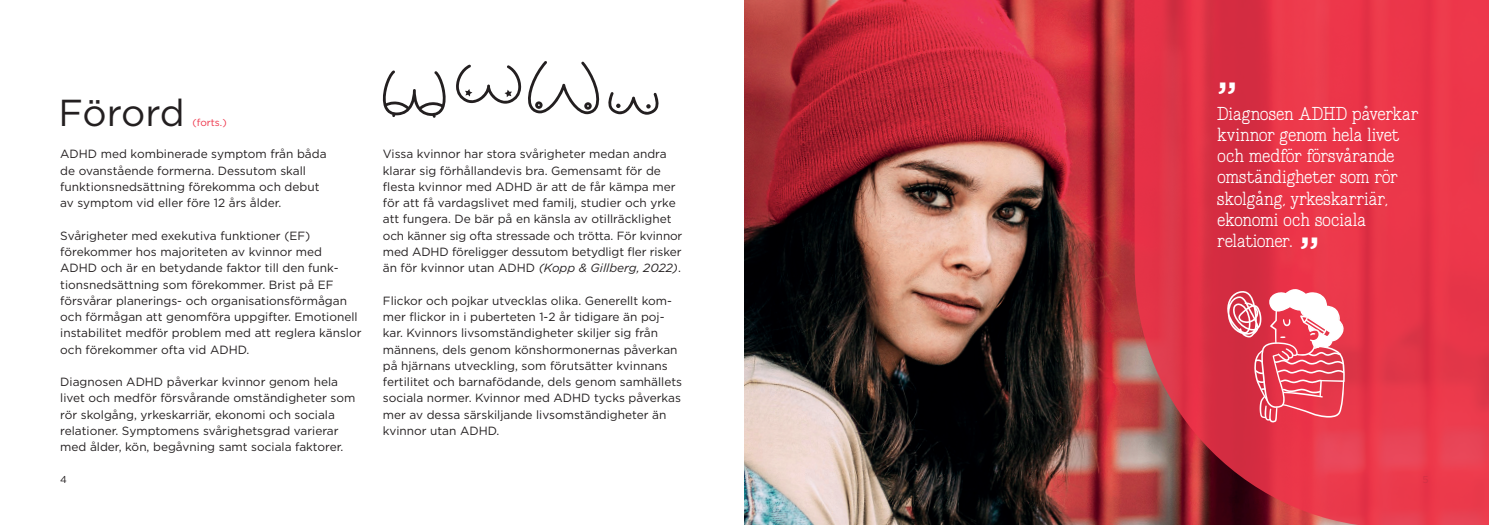
<style>
.page{position:relative;width:1489px;height:525px;background:#fff}
.page>*{position:absolute;margin:0;border:0;box-sizing:border-box;transform-origin:0 0}
.t1{font:500 40.62px "Gotham";color:#fff}
.t2{font:37.5px "Gotham";letter-spacing:-.015em;color:#231f20}
.t3{font:18.75px/21.2px "Scripter";color:#fff}
.t4{font:11.88px/16.2px "Gotham";color:#231f20}
.t5{font:10px "Gotham";color:#ee344a}
.t6{font:10px "Gotham";color:#231f20}
.s1{font-style:italic}
</style>
<div class="page">
<img style="left:744px;top:0;width:390px;height:524px">
<svg style="left:1134px;top:0;width:354px;height:524px;background:#dd3547"></svg>
<svg style="left:382px;top:70px;width:64px;height:48px"></svg>
<svg style="left:456px;top:61px;width:203px;height:54px"></svg>
<svg style="left:1225px;top:288px;width:120px;height:134px"></svg>
<h2 class="t2" style="left:58px;top:88px;width:128px">Förord</h2>
<p class="t5" style="left:192px;top:116px;width:36px">(forts.)</p>
<p class="t4" style="left:60px;top:146px;width:268px">ADHD med kombinerade symptom från båda de ovanstående formerna. Dessutom skall funktionsnedsättning förekomma och debut av symptom vid eller före 12 års ålder.</p>
<p class="t4" style="left:60px;top:227px;width:303px">Svårigheter med exekutiva funktioner (EF) förekommer hos majoriteten av kvinnor med ADHD och är en betydande faktor till den funk&shy;tionsnedsättning som förekommer. Brist på EF försvårar planerings- och organisationsförmågan och förmågan att genomföra uppgifter. Emotionell instabilitet medför problem med att reglera känslor och förekommer ofta vid ADHD.</p>
<p class="t4" style="left:60px;top:373px;width:297px">Diagnosen ADHD påverkar kvinnor genom hela livet och medför försvårande omständigheter som rör skolgång, yrkeskarriär, ekonomi och sociala relationer. Symptomens svårighetsgrad varierar med ålder, kön, begåvning samt sociala faktorer.</p>
<p class="t6" style="left:60px;top:473px;width:8px">4</p>
<p class="t4" style="left:383px;top:146px;width:301px">Vissa kvinnor har stora svårigheter medan andra klarar sig förhållandevis bra. Gemensamt för de flesta kvinnor med ADHD är att de får kämpa mer för att få vardagslivet med familj, studier och yrke att fungera. De bär på en känsla av otillräcklighet och känner sig ofta stressade och trötta. För kvinnor med ADHD föreligger dessutom betydligt fler risker än för kvinnor utan ADHD <span class="s1">(Kopp &amp; Gillberg, 2022)</span>.</p>
<p class="t4" style="left:383px;top:292px;width:301px">Flickor och pojkar utvecklas olika. Generellt kom&shy;mer flickor in i puberteten 1-2 år tidigare än poj&shy;kar. Kvinnors livsomständigheter skiljer sig från männens, dels genom könshormonernas påverkan på hjärnans utveckling, som förutsätter kvinnans fertilitet och barnafödande, dels genom samhällets sociala normer. Kvinnor med ADHD tycks påverkas mer av dessa särskiljande livsomständigheter än kvinnor utan ADHD.</p>
<h1 class="t1" style="left:1217px;top:69px;width:22px">”</h1>
<h3 class="t3" style="left:1217px;top:123px;width:184px">kvinnor genom hela livet och medför försvårande omständigheter som rör skolgång, yrkeskarriär, ekonomi och sociala relationer.</h3>
<h3 class="t3" style="left:1217px;top:102px;width:202px">Diagnosen ADHD påverkar</h3>
<h1 class="t1" style="left:1299px;top:225px;width:22px">”</h1>
</div>
